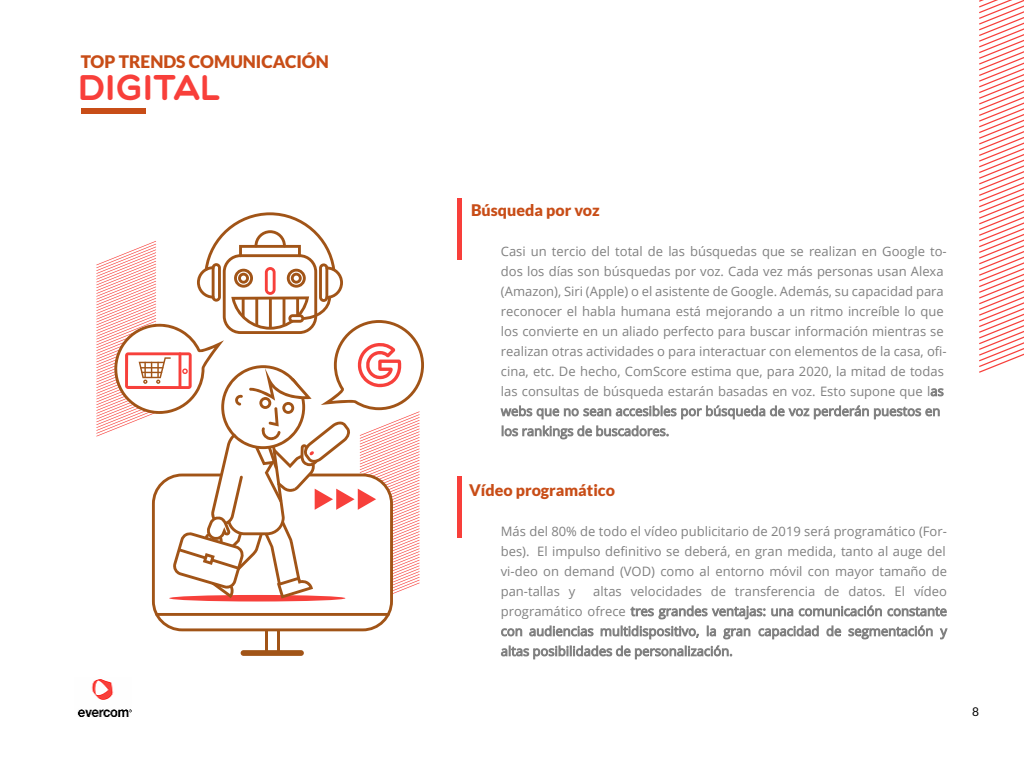
<style>
.page{position:relative;width:1024px;height:768px;background:#fff}
.page>*{position:absolute;margin:0;border:0;box-sizing:border-box;transform-origin:0 0}
.t1{font:36px "Multicolore";color:#f83f3a}
.t2{font:900 17.3px "Lato";color:#c84d17}
.t3{font:900 16px "Lato";color:#c84d17}
.t4{font:13px/20px "Open Sans";color:#808080;text-align:justify}
.t5{font:12px "Lato";color:#000}
</style>
<div class="page">
<div style="left:457px;top:198px;width:5px;height:61px;background:#f83f3a"></div>
<div style="left:457px;top:477px;width:5px;height:61px;background:#f83f3a"></div>
<img style="left:77px;top:679px;width:55px;height:38px">
<div style="left:81px;top:109px;width:65px;height:5px;background:#c84d17"></div>
<svg style="left:152px;top:607px;width:241px;height:24px"></svg>
<hr style="left:277px;top:630px;width:3px;height:23px;background:#a15417">
<hr style="left:265px;top:630px;width:3px;height:23px;background:#a15417">
<div style="left:241px;top:650px;width:63px;height:6px;background:#a15417;border-radius:3px"></div>
<hr style="left:155px;top:613px;width:235px;height:3px;background:#a15417">
<svg style="left:96px;top:212px;width:328px;height:395px"></svg>
<hr style="left:179px;top:352px;width:2px;height:37px;background:#f7403b">
<svg style="left:979px;top:0;width:45px;height:373px"></svg>
<h2 class="t2" style="left:81px;top:51px;width:250px">TOP TRENDS COMUNICACIÓN</h2>
<h1 class="t1" style="left:78px;top:66px;width:144px">digital</h1>
<p class="t3" style="left:471px;top:201px;width:130px">Búsqueda por voz</p>
<p class="t4" style="left:501px;top:241px;width:447px;text-align:left">Casi un tercio del total de las búsquedas que se realizan en Google to&shy;dos los días son búsquedas por voz. Cada vez más personas usan Alexa (Amazon), Siri (Apple) o el asistente de Google. Además, su capacidad para reconocer el habla humana está mejorando a un ritmo increíble lo que los convierte en un aliado perfecto para buscar información mientras se realizan otras actividades o para interactuar con elementos de la casa, ofi&shy;cina, etc. De hecho, ComScore estima que, para 2020, la mitad de todas las consultas de búsqueda estarán basadas en voz. Esto supone que las webs que no sean accesibles por búsqueda de voz perderán puestos en los rankings de buscadores.</p>
<p class="t3" style="left:469px;top:481px;width:147px">Vídeo programático</p>
<p class="t4" style="left:501px;top:521px;width:448px">Más del 80% de todo el vídeo publicitario de 2019 será programático (For&shy;bes). El impulso definitivo se deberá, en gran medida, tanto al auge del vi-deo on demand (VOD) como al entorno móvil con mayor tamaño de pan-tallas y</p>
<p class="t4" style="left:501px;top:581px;width:448px;text-indent:93px">altas velocidades de transferencia de datos. El vídeo programático ofrece tres grandes ventajas: una comunicación constante con audiencias multidispositivo, la gran capacidad de segmentación y altas posibilidades de personalización.</p>
<p class="t5" style="left:972px;top:705px;width:8px">8</p>
</div>
